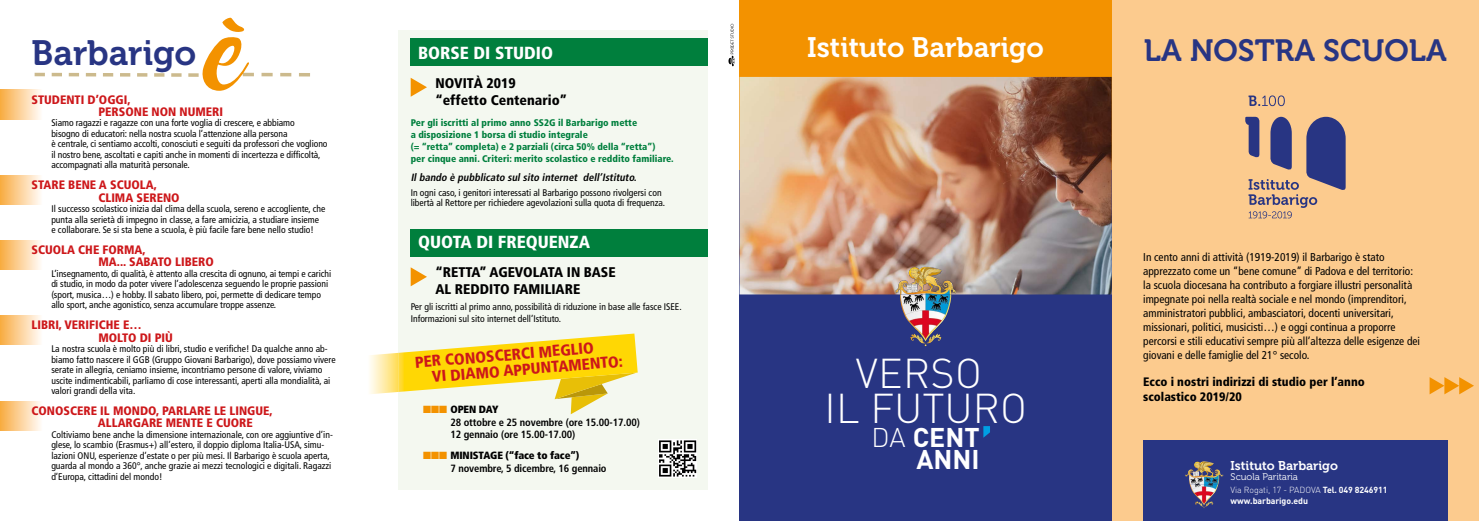
<style>
.page{position:relative;width:1479px;height:521px;background:#fff}
.page>*{position:absolute;margin:0;border:0;box-sizing:border-box;transform-origin:0 0}
.t1{font:italic 99.75px "Beyond The Mountains";color:#f39200}
.t2{font:300 41.12px/34.8px "DIN Pro";letter-spacing:.005em;color:#fff;text-align:center}
.t3{font:35px "Museo 700";color:#283583}
.t4{font:30.62px "Museo 700";color:#283583}
.t5{font:28px "Museo 700";color:#fff}
.t6{font:700 26.78px/21.4px "DIN Pro";color:#fff;text-align:right}
.t7{font:900 condensed 17.5px "Frutiger";color:#fff}
.t8{font:900 condensed 15.75px/15.8px "Frutiger";color:#cd171a}
.t9{font:900 condensed 14px/16.6px "Frutiger";color:#000}
.t10{font:12.69px "Museo 700";color:#fff}
.t11{font:900 condensed 12.25px/12.2px "Frutiger";color:#cd171a}
.t12{font:900 condensed 12.25px/14.7px "Frutiger";color:#000}
.t13{font:condensed 11.38px/14px "Frutiger";color:#000}
.t14{font:700 condensed 10.5px/12.6px "Frutiger";letter-spacing:-.01em;color:#000}
.t15{font:italic 700 condensed 10.5px "Frutiger";color:#000}
.t16{font:condensed 9.62px/10.5px "Frutiger";color:#000}
.t17{font:900 condensed 9.62px/12.2px "Frutiger";color:#007f3d}
.t18{font:9.62px "Museo 300";color:#fff}
.t19{font:700 8.75px/10.5px "DIN Pro";letter-spacing:-.01em;color:#fff}
.s1{color:#f39200}
.s2{font-weight:900}
.s3{font-weight:300}
</style>
<div class="page">
<div style="left:399px;top:30px;width:309px;height:459px;background:#f4f8f0"></div>
<div style="left:410px;top:38px;width:298px;height:28px;background:#007f3d"></div>
<div style="left:739px;top:0;width:372px;height:521px;background:#283583"></div>
<div style="left:739px;top:0;width:372px;height:170px;background:#f39200"></div>
<svg style="left:983px;top:426px;width:7px;height:12px"></svg>
<img style="left:658px;top:439px;width:38px;height:39px">
<svg style="left:728px;top:24px;width:6px;height:42px"></svg>
<div style="left:0;top:89px;width:42px;height:30px;background:linear-gradient(to right,#f9ac42,#fffaf6)"></div>
<div style="left:0;top:175px;width:42px;height:30px;background:linear-gradient(to right,#f9ac42,#fffaf6)"></div>
<div style="left:0;top:240px;width:42px;height:30px;background:linear-gradient(to right,#f9ac42,#fffaf6)"></div>
<div style="left:0;top:315px;width:42px;height:30px;background:linear-gradient(to right,#f9ac42,#fffaf6)"></div>
<div style="left:0;top:401px;width:42px;height:30px;background:linear-gradient(to right,#f9ac42,#fffaf6)"></div>
<svg style="left:35px;top:73px;width:164px;height:4px"></svg>
<svg style="left:243px;top:73px;width:67px;height:3px"></svg>
<div style="left:1111px;top:0;width:367px;height:521px;background:#fccb8e"></div>
<div style="left:1143px;top:440px;width:304px;height:81px;background:#283583"></div>
<svg style="left:1429px;top:377px;width:44px;height:17px"></svg>
<svg style="left:1248px;top:95px;width:36px;height:11px"></svg>
<svg style="left:1245px;top:117px;width:100px;height:101px"></svg>
<img style="left:1185px;top:461px;width:38px;height:24px">
<img style="left:1190px;top:485px;width:28px;height:21px">
<div style="left:410px;top:229px;width:298px;height:27px;background:#007f3d"></div>
<svg style="left:410px;top:78px;width:17px;height:19px"></svg>
<svg style="left:370px;top:333px;width:267px;height:81px"></svg>
<svg style="left:410px;top:267px;width:17px;height:19px"></svg>
<img style="left:739px;top:77px;width:372px;height:217px">
<img style="left:895px;top:267px;width:60px;height:27px">
<img style="left:910px;top:334px;width:31px;height:9px">
<h1 class="t1" style="left:196px;top:1px;width:91px">è</h1>
<h3 class="t3" style="left:32px;top:33px;width:166px">Barbarigo</h3>
<p class="t11" style="left:98px;top:93px;width:126px;text-indent:-67px">STUDENTI D’OGGI,<br>PERSONE NON NUMERI</p>
<p class="t16" style="left:51px;top:118px;width:278px">Siamo ragazzi e ragazze con una forte voglia di crescere, e abbiamo<br>bisogno di educatori: nella nostra scuola l’attenzione alla persona<br>è centrale, ci sentiamo accolti, conosciuti e seguiti da professori che vogliono il nostro bene, ascoltati e capiti anche in momenti di incertezza e difficoltà, accompagnati alla maturità personale.</p>
<p class="t11" style="left:98px;top:179px;width:83px;text-indent:-67px">STARE BENE A SCUOLA,<br>CLIMA SERENO</p>
<p class="t16" style="left:51px;top:203px;width:276px">Il successo scolastico inizia dal clima della scuola, sereno e accogliente, che punta alla serietà di impegno in classe, a fare amicizia, a studiare insieme e collaborare. Se si sta bene a scuola, è più facile fare bene nello studio!</p>
<p class="t11" style="left:98px;top:244px;width:117px;text-indent:-67px">SCUOLA CHE FORMA,<br>MA... SABATO LIBERO</p>
<p class="t16" style="left:51px;top:268px;width:281px">L’insegnamento, di qualità, è attento alla crescita di ognuno, ai tempi e carichi di studio, in modo da poter vivere l’adolescenza seguendo le proprie passioni (sport, musica…) e hobby. Il sabato libero, poi, permette di dedicare tempo allo sport, anche agonistico, senza accumulare troppe assenze.</p>
<p class="t11" style="left:98px;top:319px;width:76px;text-indent:-67px">LIBRI, VERIFICHE E…<br>MOLTO DI PIÙ</p>
<p class="t16" style="left:51px;top:343px;width:286px">La nostra scuola è molto più di libri, studio e verifiche! Da qualche anno ab&shy;biamo fatto nascere il GGB (Gruppo Giovani Barbarigo), dove possiamo vivere serate in allegria, ceniamo insieme, incontriamo persone di valore, viviamo uscite indimenticabili, parliamo di cose interessanti, aperti alla mondialità, ai valori grandi della vita.</p>
<p class="t11" style="left:98px;top:405px;width:176px;text-indent:-66px">CONOSCERE IL MONDO, PARLARE LE LINGUE,<br>ALLARGARE MENTE E CUORE</p>
<p class="t16" style="left:51px;top:429px;width:283px">Coltiviamo bene anche la dimensione internazionale, con ore aggiuntive d’in&shy;glese, lo scambio (Erasmus+) all’estero, il doppio diploma Italia-USA, simu&shy;lazioni ONU, esperienze d’estate o per più mesi. Il Barbarigo è scuola aperta, guarda al mondo a 360°, anche grazie ai mezzi tecnologici e digitali. Ragazzi d’Europa, cittadini del mondo!</p>
<h3 class="t7" style="left:418px;top:42px;width:136px">BORSE DI STUDIO</h3>
<h3 class="t9" style="left:435px;top:75px;width:133px">NOVITÀ 2019 “effetto Centenario”</h3>
<p class="t17" style="left:410px;top:116px;width:264px">Per gli iscritti al primo anno SS2G il Barbarigo mette<br>a disposizione 1 borsa di studio integrale<br>(= “retta” completa) e 2 parziali (circa 50% della “retta”)<br>per cinque anni. Criteri: merito scolastico e reddito familiare.</p>
<p class="t15" style="left:410px;top:171px;width:230px">Ilbando è pubblicato sulsito internet dell’Istituto.</p>
<p class="t16" style="left:410px;top:187px;width:256px">In ogni caso, i genitori interessati al Barbarigo possono rivolgersi con libertà al Rettore per richiedere agevolazioni sulla quota di frequenza.</p>
<h3 class="t7" style="left:418px;top:232px;width:173px">QUOTA DI FREQUENZA</h3>
<h3 class="t9" style="left:435px;top:264px;width:182px">“RETTA” AGEVOLATA IN BASE<br>AL REDDITO FAMILIARE</h3>
<p class="t16" style="left:410px;top:301px;width:272px;line-height:11.4px">Per gli iscritti al primo anno, possibilità di riduzione in base alle fasce ISEE.<br>Informazioni sul sito internet dell’Istituto.</p>
<h3 class="t8" style="left:430px;top:353px;width:193px;text-indent:-16px;rotate:-5deg">PER CONOSCERCI MEGLIO<br>VI DIAMO APPUNTAMENTO:</h3>
<p class="t14" style="left:450px;top:403px;width:191px;text-indent:-27px"><span class="s1">■■■</span> <span class="s2">OPEN DAY<br></span>28 ottobre e 25 novembre (ore 15.00-17.00)<br>12 gennaio (ore 15.00-17.00)</p>
<p class="t14" style="left:450px;top:449px;width:158px;text-indent:-27px"><span class="s1">■■■</span> <span class="s2">MINISTAGE (“face to face”)<br></span>7 novembre, 5 dicembre, 16 gennaio</p>
<h3 class="t5" style="left:807px;top:32px;width:238px">Istituto Barbarigo</h3>
<h2 class="t2" style="left:824px;top:354px;width:204px">VERSO<br>IL FUTURO</h2>
<h3 class="t6" style="left:871px;top:426px;width:110px"><span class="s3">DA</span> CENT<br>ANNI</h3>
<h3 class="t4" style="left:1143px;top:34px;width:304px">LA NOSTRA SCUOLA</h3>
<p class="t13" style="left:1143px;top:250px;width:278px">In cento anni di attività (1919-2019) il Barbarigo è stato apprezzato come un “bene comune” di Padova e del territorio: la scuola diocesana ha contributo a forgiare illustri personalità impegnate poi nella realtà sociale e nel mondo (imprenditori, amministratori pubblici, ambasciatori, docenti universitari, missionari, politici, musicisti…) e oggi continua a proporre percorsi e stili educativi sempre più all’altezza delle esigenze dei giovani e delle famiglie del 21° secolo.</p>
<p class="t12" style="left:1143px;top:375px;width:223px">Ecco i nostri indirizzi di studio per l’anno scolastico 2019/20</p>
<h3 class="t10" style="left:1230px;top:459px;width:109px">Istituto Barbarigo</h3>
<p class="t18" style="left:1230px;top:471px;width:69px">Scuola Paritaria</p>
<p class="t19" style="left:1230px;top:484px;width:158px"><span class="s3">Via Rogati, 17 - PADOVA</span> Tel. 049 8246911 www.barbarigo.edu</p>
</div>
